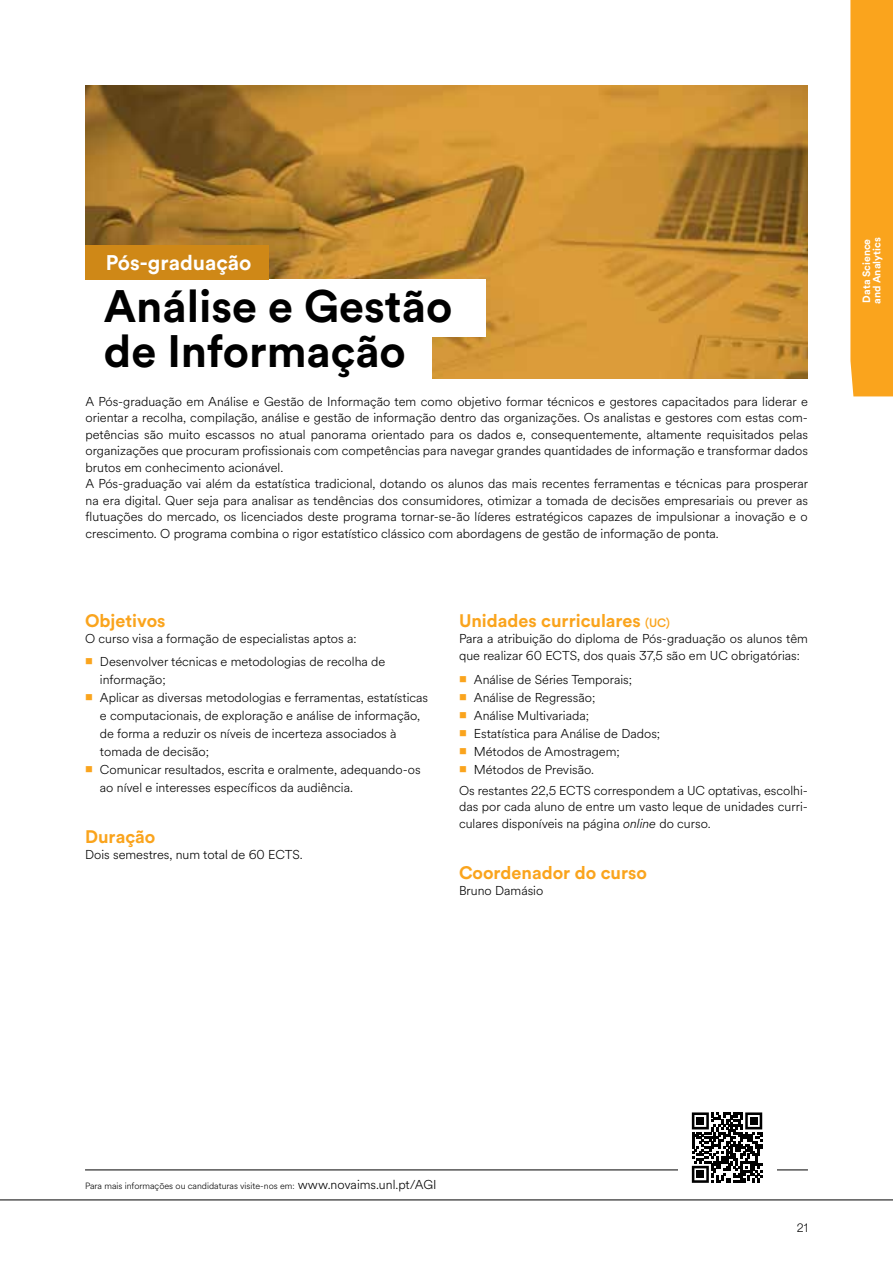
<style>
.page{position:relative;width:893px;height:1263px;background:#fff}
.page>*{position:absolute;margin:0;border:0;box-sizing:border-box;transform-origin:0 0}
.t1{font:700 45px/45px "Circular Std";color:#000}
.t2{font:700 21px "Circular Std";color:#fff}
.t3{font:700 18px "Circular Std";color:#faa41d}
.t4{font:300 12.75px/18px "Circular Spotify Text";color:#000}
.t5{font:300 12px "Circular Spotify Text";color:#000}
.t6{font:700 10.5px/10.5px "Circular Std";color:#fff}
.t7{font:300 9px "Circular Spotify Text";color:#000}
.s1{font-weight:500;font-size:12px}
.s2{font-style:italic}
.s3{font-size:12.75px}
</style>
<div class="page">
<hr style="left:85px;top:1170px;width:723px;height:1px;background:#000">
<div style="left:678px;top:1099px;width:98px;height:98px;background:#fff"></div>
<img style="left:85px;top:85px;width:723px;height:293px">
<div style="left:84px;top:279px;width:402px;height:58px;background:#fff"></div>
<div style="left:84px;top:329px;width:348px;height:57px;background:#fff"></div>
<div style="left:85px;top:245px;width:183px;height:34px;background:#cf8817"></div>
<svg style="left:692px;top:1112px;width:70px;height:71px"></svg>
<div style="left:697px;top:1117px;width:7px;height:7px;background:#000"></div>
<div style="left:750px;top:1117px;width:7px;height:7px;background:#000"></div>
<div style="left:697px;top:1171px;width:7px;height:7px;background:#000"></div>
<div style="left:850px;top:0;width:43px;height:396px;background:#faa41d"></div>
<hr style="left:0;top:1200px;width:893px;height:1px;background:#000">
<h2 class="t2" style="left:106px;top:249px;width:147px">Pós-graduação</h2>
<h1 class="t1" style="left:104px;top:283px;width:350px">Análise e Gestão de Informação</h1>
<p class="t4" style="left:85px;top:393px;width:724px;line-height:16.5px">A Pós-graduação em Análise e Gestão de Informação tem como objetivo formar técnicos e gestores capacitados para liderar e orientar a recolha, compilação, análise e gestão de informação dentro das organizações. Os analistas e gestores com estas com&shy;petências são muito escassos no atual panorama orientado para os dados e, consequentemente, altamente requisitados pelas organizações que procuram profissionais com competências para navegar grandes quantidades de informação e transformar dados brutos em conhecimento acionável.<br>A Pós-graduação vai além da estatística tradicional, dotando os alunos das mais recentes ferramentas e técnicas para prosperar na era digital. Quer seja para analisar as tendências dos consumidores, otimizar a tomada de decisões empresariais ou prever as flutuações do mercado, os licenciados deste programa tornar-se-ão líderes estratégicos capazes de impulsionar a inovação e o crescimento. O programa combina o rigor estatístico clássico com abordagens de gestão de informação de ponta.</p>
<h3 class="t3" style="left:85px;top:609px;width:82px">Objetivos</h3>
<p class="t4" style="left:100px;top:627px;width:287px;line-height:23px;text-indent:-15px">O curso visa a formação de especialistas aptos a:<br>Desenvolver técnicas e metodologias de recolha de</p>
<p class="t4" style="left:100px;top:671px;width:330px">informação;<br>Aplicar as diversas metodologias e ferramentas, estatísticas e computacionais, de exploração e análise de informação, de forma a reduzir os níveis de incerteza associados à tomada de decisão;<br>Comunicar resultados, escrita e oralmente, adequando-os ao nível e interesses específicos da audiência.</p>
<h3 class="t3" style="left:85px;top:825px;width:72px">Duração</h3>
<p class="t4" style="left:85px;top:846px;width:219px">Dois semestres, num total de 60 ECTS.</p>
<h3 class="t3" style="left:459px;top:609px;width:213px">Unidades curriculares <span class="s1">(UC)</span></h3>
<p class="t4" style="left:459px;top:631px;width:350px;line-height:16.5px">Para a atribuição do diploma de Pós-graduação os alunos têm que realizar 60 ECTS, dos quais 37,5 são em UC obrigatórias:</p>
<p class="t4" style="left:474px;top:671px;width:188px">Análise de Séries Temporais;<br>Análise de Regressão;<br>Análise Multivariada;<br>Estatística para Análise de Dados;<br>Métodos de Amostragem;<br>Métodos de Previsão.</p>
<p class="t4" style="left:459px;top:782px;width:350px;line-height:16.5px;text-align:justify">Os restantes 22,5 ECTS correspondem a UC optativas, escolhi&shy;das por cada aluno de entre um vasto leque de unidades curri&shy;culares disponíveis na página <span class="s2">online</span> do curso.</p>
<h3 class="t3" style="left:459px;top:861px;width:189px">Coordenador do curso</h3>
<p class="t4" style="left:459px;top:882px;width:86px">Bruno Damásio</p>
<p class="t6" style="left:861px;top:304px;width:68px;rotate:-90deg">Data Science and Analytics</p>
<p class="t7" style="left:85px;top:1179px;width:353px">Para mais informações ou candidaturas visite-nos em: <span class="s3">www.novaims.unl.pt/AGI</span></p>
<p class="t5" style="left:797px;top:1220px;width:13px">21</p>
</div>
